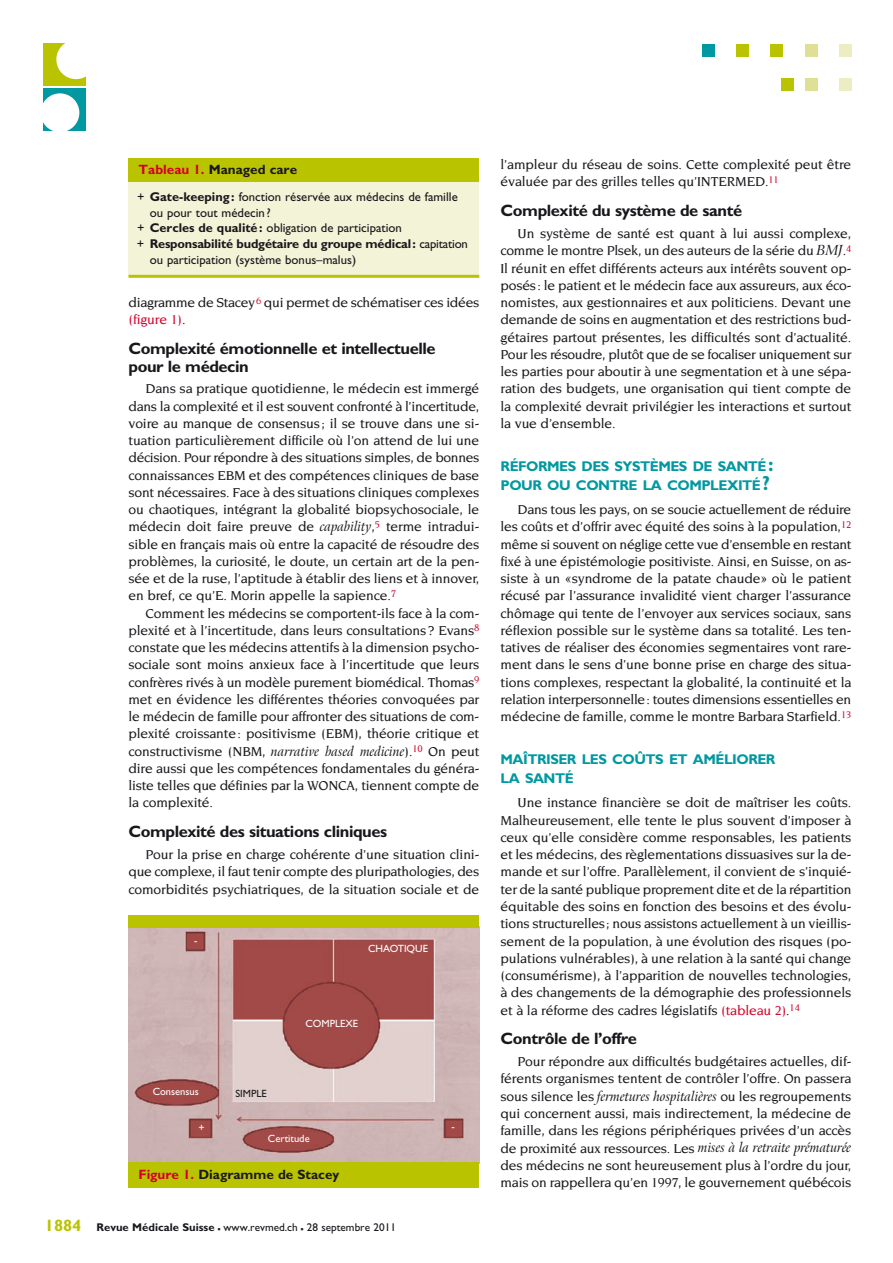
<style>
.page{position:relative;width:893px;height:1263px;background:#fff}
.page>*{position:absolute;margin:0;border:0;box-sizing:border-box;transform-origin:0 0}
.t1{font:700 16.5px/17.2px "Gill Sans";letter-spacing:-.025em;color:#1a171c}
.t2{font:700 14.1px/19.5px "Gill Sans";letter-spacing:-.035em;color:#0098a1}
.t3{font:500 13.95px/17.2px "Novarese";letter-spacing:-.01em;color:#1a171c;text-align:justify}
.t4{font:700 13.5px "Gill Sans";color:#1a171c}
.t5{font:12.75px "Gill Sans";color:#1a171c}
.t6{font:700 12.75px "Gill Sans";letter-spacing:-.015em;color:#1a171c}
.t7{font:11.25px "Gill Sans";color:#1a171c}
.t8{font:10.5px "Gill Sans";color:#fff}
.t9{font:10.5px "Gill Sans";color:#1a171c}
.s1{color:#d40028}
.s2{font-weight:700}
.s3{font-weight:400}
.s4{font-family:"Arrus BT";font-weight:400;font-style:italic}
.s5{font-weight:700;font-size:16.5px;color:#bac300}
.s6{font-weight:700;font-size:16.5px}
.s7{font-size:20.25px}
</style>
<div class="page">
<div style="left:839px;top:44px;width:12px;height:12px;background:#ecedc3"></div>
<div style="left:805px;top:44px;width:12px;height:12px;background:#dee096"></div>
<div style="left:771px;top:44px;width:12px;height:12px;background:#bac300"></div>
<div style="left:737px;top:44px;width:12px;height:12px;background:#bac300"></div>
<div style="left:703px;top:44px;width:12px;height:12px;background:#0098a1"></div>
<div style="left:839px;top:78px;width:12px;height:12px;background:#ecedc3"></div>
<div style="left:805px;top:78px;width:12px;height:12px;background:#dee096"></div>
<div style="left:781px;top:78px;width:13px;height:12px;background:#bac300"></div>
<div style="left:43px;top:44px;width:43px;height:42px;background:#bac300"></div>
<div style="left:56px;top:40px;width:40px;height:39px;background:#fff;border-radius:50%"></div>
<div style="left:43px;top:88px;width:43px;height:43px;background:#0098a1"></div>
<div style="left:41px;top:93px;width:38px;height:39px;background:#fff;border-radius:50%"></div>
<div style="left:129px;top:179px;width:350px;height:97px;background:#f2f3d7"></div>
<div style="left:129px;top:158px;width:350px;height:24px;background:#bac300"></div>
<hr style="left:129px;top:275px;width:350px;height:3px;background:#bac300">
<img style="left:129px;top:928px;width:350px;height:234px">
<div style="left:129px;top:1162px;width:350px;height:25px;background:#bac300"></div>
<div style="left:129px;top:915px;width:350px;height:13px;background:#bac300"></div>
<p class="t4" style="left:139px;top:161px;width:160px"><span class="s1">Tableau 1.</span> Managed care</p>
<p class="t5" style="left:137px;top:189px;width:322px">+ <span class="s2">Gate-keeping:</span> fonction réservée aux médecins de famille</p>
<p class="t5" style="left:150px;top:205px;width:122px">ou pour tout médecin?</p>
<p class="t5" style="left:137px;top:221px;width:266px">+ <span class="s2">Cercles de qualité:</span> obligation de participation</p>
<p class="t6" style="left:137px;top:236px;width:333px"><span class="s3">+</span> Responsabilité budgétaire du groupe médical: <span class="s3">capitation</span></p>
<p class="t5" style="left:150px;top:252px;width:208px">ou participation (système bonus–malus)</p>
<p class="t3" style="left:128px;top:294px;width:352px">diagramme de Stacey<sup>6</sup> qui permet de schématiser ces idées <span class="s1">(figure 1)</span>.</p>
<p class="t1" style="left:129px;top:340px;width:309px">Complexité émotionnelle et intellectuelle pour le médecin</p>
<p class="t3" style="left:128px;top:380px;width:352px;text-indent:17px">Dans sa pratique quotidienne, le médecin est immergé dans la complexité et il est souvent confronté à l’incertitude, voire au manque de consensus; il se trouve dans une si&shy;tuation particulièrement difficile où l’on attend de lui une décision. Pour répondre à des situations simples, de bonnes connaissances EBM et des compétences cliniques de base sont nécessaires. Face à des situations cliniques complexes ou chaotiques, intégrant la globalité biopsychosociale, le médecin doit faire preuve de <span class="s4">capability</span>,<sup>5</sup> terme intradui&shy;sible en français mais où entre la capacité de résoudre des problèmes, la curiosité, le doute, un certain art de la pen&shy;sée et de la ruse, l’aptitude à établir des liens et à innover, en bref, ce qu’E. Morin appelle la sapience.<sup>7</sup></p>
<p class="t3" style="left:129px;top:604px;width:352px;text-indent:17px">Comment les médecins se comportent-ils face à la com&shy;plexité et à l’incertitude, dans leurs consultations? Evans<sup>8 </sup>constate que les médecins attentifs à la dimension psycho&shy;sociale sont moins anxieux face à l’incertitude que leurs confrères rivés à un modèle purement biomédical. Thomas<sup>9 </sup>met en évidence les différentes théories convoquées par le médecin de famille pour affronter des situations de com&shy;plexité croissante: positivisme (EBM), théorie critique et constructivisme (NBM, <span class="s4">narrative based medicine</span>).<sup>10</sup> On peut dire aussi que les compétences fondamentales du généra&shy;liste telles que définies par la WONCA, tiennent compte de la complexité.</p>
<p class="t1" style="left:129px;top:823px;width:260px">Complexité des situations cliniques</p>
<p class="t3" style="left:129px;top:846px;width:352px;text-indent:17px">Pour la prise en charge cohérente d’une situation clini&shy;que complexe, il faut tenir compte des pluripathologies, des comorbidités psychiatriques, de la situation sociale et de</p>
<p class="t8" style="left:194px;top:934px;width:5px">-</p>
<p class="t8" style="left:153px;top:1086px;width:48px">Consensus</p>
<p class="t9" style="left:235px;top:1088px;width:33px">SIMPLE</p>
<p class="t8" style="left:368px;top:942px;width:61px">CHAOTIQUE</p>
<p class="t8" style="left:305px;top:1017px;width:54px">COMPLEXE</p>
<p class="t8" style="left:198px;top:1121px;width:8px">+</p>
<p class="t8" style="left:451px;top:1120px;width:5px">-</p>
<p class="t8" style="left:268px;top:1132px;width:43px">Certitude</p>
<p class="t4" style="left:139px;top:1166px;width:202px"><span class="s1">Figure 1.</span> Diagramme de Stacey</p>
<p class="t7" style="left:45px;top:1221px;width:353px"><span class="s5">1884</span> <span class="s2">Revue Médicale Suisse</span> <span class="s6">–</span> www.revmed.ch <span class="s6">–</span> 28 septembre 2011</p>
<p class="t3" style="left:501px;top:156px;width:352px">l’ampleur du réseau de soins. Cette complexité peut être évaluée par des grilles telles qu’INTERMED.<sup>11</sup></p>
<p class="t1" style="left:501px;top:202px;width:243px">Complexité du système de santé</p>
<p class="t3" style="left:501px;top:225px;width:352px;text-indent:17px">Un système de santé est quant à lui aussi complexe, comme le montre Plsek, un des auteurs de la série du <span class="s4">BMJ</span>.<sup>4<br></sup>Il réunit en effet différents acteurs aux intérêts souvent op&shy;posés: le patient et le médecin face aux assureurs, aux éco&shy;nomistes, aux gestionnaires et aux politiciens. Devant une demande de soins en augmentation et des restrictions bud&shy;gétaires partout présentes, les difficultés sont d’actualité.<br>Pour les résoudre, plutôt que de se focaliser uniquement sur les parties pour aboutir à une segmentation et à une sépa&shy;ration des budgets, une organisation qui tient compte de la complexité devrait privilégier les interactions et surtout la vue d’ensemble.</p>
<p class="t2" style="left:501px;top:456px;width:274px">RÉFORMES DES SYSTÈMES DE SANTÉ <span class="s7">:<br></span>POUR OU CONTRE LA COMPLEXITÉ <span class="s7">?</span></p>
<p class="t3" style="left:501px;top:501px;width:352px;text-indent:17px">Dans tous les pays, on se soucie actuellement de réduire les coûts et d’offrir avec équité des soins à la population,<sup>12 </sup>même si souvent on néglige cette vue d’ensemble en restant fixé à une épistémologie positiviste. Ainsi, en Suisse, on as&shy;siste à un «syndrome de la patate chaude» où le patient récusé par l’assurance invalidité vient charger l’assurance chômage qui tente de l’envoyer aux services sociaux, sans réflexion possible sur le système dans sa totalité. Les ten&shy;tatives de réaliser des économies segmentaires vont rare&shy;ment dans le sens d’une bonne prise en charge des situa&shy;tions complexes, respectant la globalité, la continuité et la relation interpersonnelle: toutes dimensions essentielles en médecine de famille, comme le montre Barbara Starfield.<sup>13</sup></p>
<p class="t2" style="left:501px;top:749px;width:276px">MAÎTRISER LES COÛTS ET AMÉLIORER<br>LA SANTÉ</p>
<p class="t3" style="left:501px;top:794px;width:352px;text-indent:17px">Une instance financière se doit de maîtriser les coûts.<br>Malheureusement, elle tente le plus souvent d’imposer à ceux qu’elle considère comme responsables, les patients et les médecins, des règlementations dissuasives sur la de&shy;mande et sur l’offre. Parallèlement, il convient de s’inquié&shy;ter de la santé publique proprement dite et de la répartition équitable des soins en fonction des besoins et des évolu&shy;tions structurelles; nous assistons actuellement à un vieillis&shy;sement de la population, à une évolution des risques (po&shy;pulations vulnérables), à une relation à la santé qui change (consumérisme), à l’apparition de nouvelles technologies, à des changements de la démographie des professionnels et à la réforme des cadres législatifs <span class="s1">(tableau 2)</span>.<sup>14</sup></p>
<p class="t1" style="left:501px;top:1030px;width:138px">Contrôle de l’offre</p>
<p class="t3" style="left:501px;top:1053px;width:352px;text-indent:17px">Pour répondre aux difficultés budgétaires actuelles, dif&shy;férents organismes tentent de contrôler l’offre. On passera sous silence les <span class="s4">fermetures hospitalières</span> ou les regroupements qui concernent aussi, mais indirectement, la médecine de famille, dans les régions périphériques privées d’un accès de proximité aux ressources. Les <span class="s4">mises à la retraite prématurée </span>des médecins ne sont heureusement plus à l’ordre du jour, mais on rappellera qu’en 1997, le gouvernement québécois</p>
</div>
